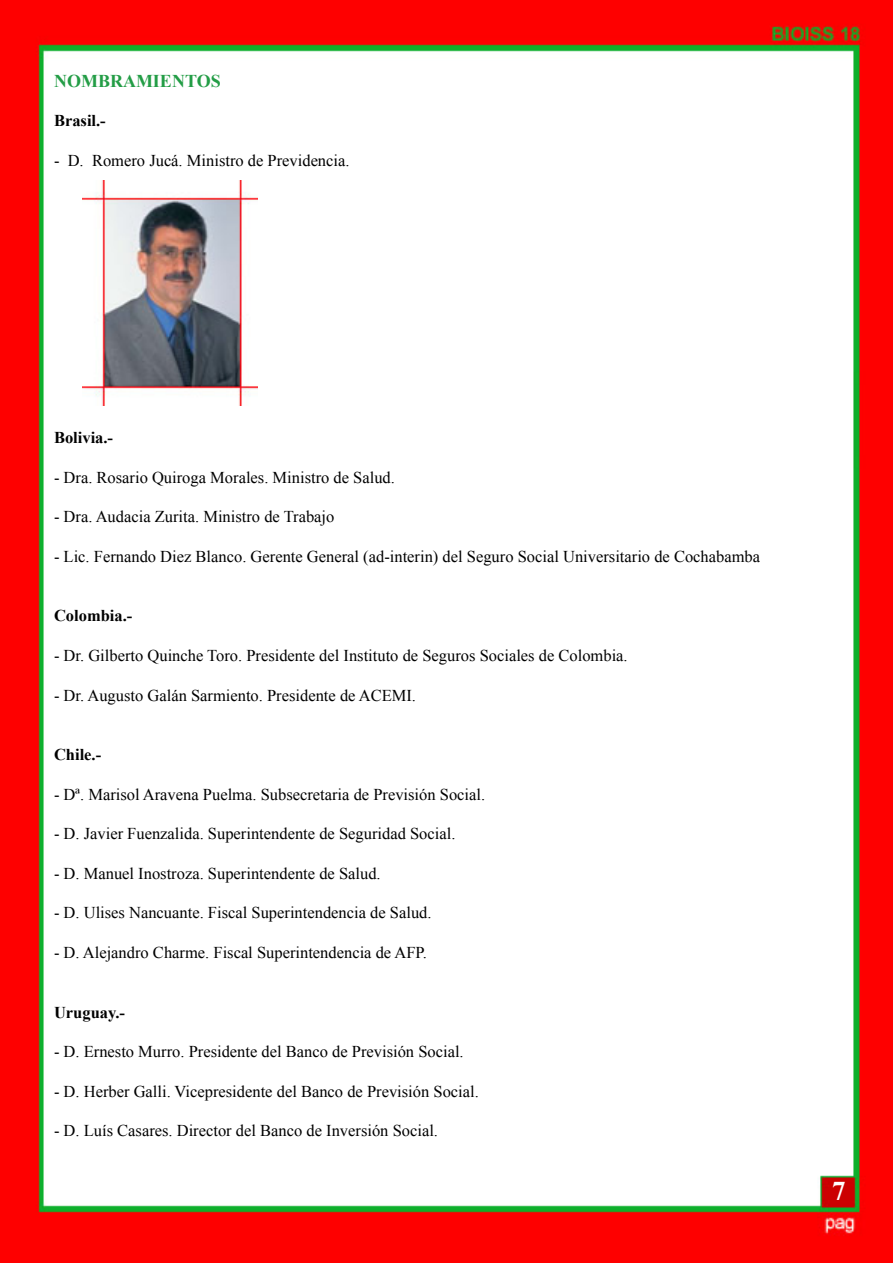
<style>
.page{position:relative;width:893px;height:1263px;background:#fff}
.page>*{position:absolute;margin:0;border:0;box-sizing:border-box;transform-origin:0 0}
.t1{font:700 27px "Times New Roman";color:#fff}
.t2{font:700 18px "Times New Roman";color:#239d46}
.t3{font:16.5px "Times New Roman";color:#000}
.t4{font:700 16.5px "Times New Roman";color:#000}
</style>
<div class="page">
<img style="left:0;top:0;width:893px;height:1263px">
<img style="left:82px;top:180px;width:176px;height:225px">
<p class="t2" style="left:54px;top:68px;width:168px">NOMBRAMIENTOS</p>
<p class="t4" style="left:54px;top:109px;width:53px">Brasil.-</p>
<p class="t3" style="left:54px;top:149px;width:297px">- D. Romero Jucá. Ministro de Previdencia.</p>
<p class="t4" style="left:54px;top:426px;width:61px">Bolivia.-</p>
<p class="t3" style="left:54px;top:466px;width:342px">- Dra. Rosario Quiroga Morales. Ministro de Salud.</p>
<p class="t3" style="left:54px;top:506px;width:282px">- Dra. Audacia Zurita. Ministro de Trabajo</p>
<p class="t3" style="left:54px;top:545px;width:708px">- Lic. Fernando Diez Blanco. Gerente General (ad-interin) del Seguro Social Universitario de Cochabamba</p>
<p class="t4" style="left:54px;top:604px;width:80px">Colombia.-</p>
<p class="t3" style="left:54px;top:644px;width:575px">- Dr. Gilberto Quinche Toro. Presidente del Instituto de Seguros Sociales de Colombia.</p>
<p class="t3" style="left:54px;top:684px;width:364px">- Dr. Augusto Galán Sarmiento. Presidente de ACEMI.</p>
<p class="t4" style="left:54px;top:743px;width:49px">Chile.-</p>
<p class="t3" style="left:54px;top:783px;width:433px">- Dª. Marisol Aravena Puelma. Subsecretaria de Previsión Social.</p>
<p class="t3" style="left:54px;top:823px;width:403px">- D. Javier Fuenzalida. Superintendente de Seguridad Social.</p>
<p class="t3" style="left:54px;top:862px;width:328px">- D. Manuel Inostroza. Superintendente de Salud.</p>
<p class="t3" style="left:54px;top:902px;width:379px">- D. Ulises Nancuante. Fiscal Superintendencia de Salud.</p>
<p class="t3" style="left:54px;top:941px;width:375px">- D. Alejandro Charme. Fiscal Superintendencia de AFP.</p>
<p class="t4" style="left:54px;top:1000px;width:73px">Uruguay.-</p>
<p class="t3" style="left:54px;top:1040px;width:411px">- D. Ernesto Murro. Presidente del Banco de Previsión Social.</p>
<p class="t3" style="left:54px;top:1080px;width:426px">- D. Herber Galli. Vicepresidente del Banco de Previsión Social.</p>
<p class="t3" style="left:54px;top:1120px;width:386px">- D. Luís Casares. Director del Banco de Inversión Social.</p>
<h1 class="t1" style="left:832px;top:1172px;width:15px">7</h1>
</div>
